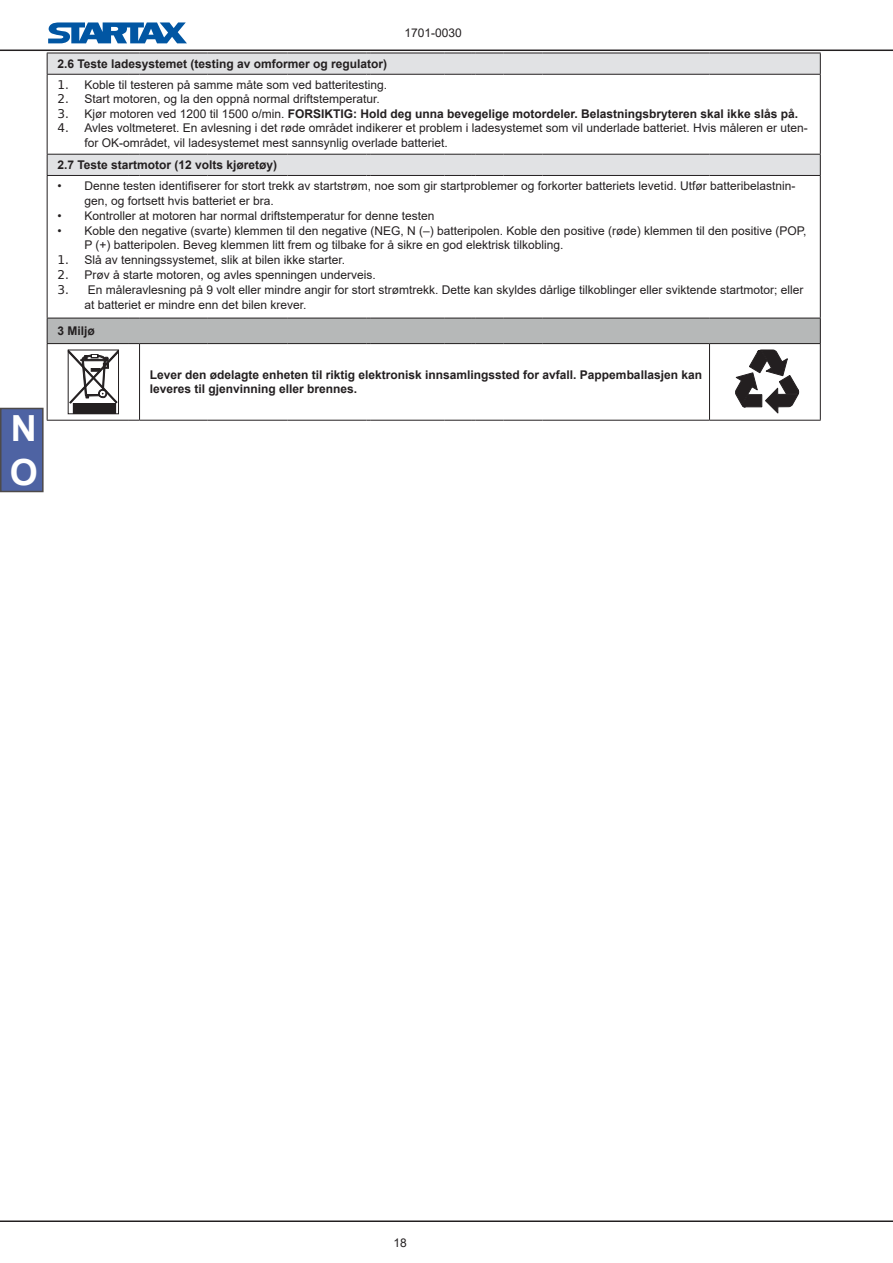
<style>
.page{position:relative;width:893px;height:1263px;background:#fff}
.page>*{position:absolute;margin:0;border:0;box-sizing:border-box;transform-origin:0 0}
.t1{font:700 36px/43.2px "Arial";color:#fff}
.t2{font:12px/14.4px "Arial";color:#231f20}
.t3{font:700 12px/14.4px "Arial";color:#231f20}
.s1{font-family:"DejaVu Sans"}
.s2{font-family:"DejaVu Sans";font-weight:400}
.s3{font-weight:400}
</style>
<div class="page">
<hr style="left:0;top:50px;width:893px;height:1px;background:#231f20">
<hr style="left:0;top:1220px;width:893px;height:2px;background:#231f20">
<div style="left:1px;top:408px;width:42px;height:83px;background:#4e63a3"></div>
<div style="left:0;top:408px;width:44px;height:84px;border:2px solid #231f20"></div>
<div style="left:48px;top:54px;width:772px;height:20px;background:#e1e2e4"></div>
<svg style="left:48px;top:75px;width:772px;height:345px"></svg>
<div style="left:47px;top:318px;width:773px;height:26px;background:#b6b8b8"></div>
<svg style="left:820px;top:54px;width:1px;height:20px"></svg>
<hr style="left:820px;top:75px;width:1px;height:79px;background:#231f20">
<svg style="left:820px;top:155px;width:1px;height:20px"></svg>
<hr style="left:820px;top:176px;width:1px;height:142px;background:#231f20">
<svg style="left:820px;top:319px;width:1px;height:24px"></svg>
<hr style="left:47px;top:53px;width:82px;height:1px;background:#231f20">
<svg style="left:47px;top:53px;width:1px;height:21px"></svg>
<hr style="left:140px;top:53px;width:68px;height:1px;background:#231f20">
<hr style="left:208px;top:53px;width:79px;height:1px;background:#231f20">
<hr style="left:287px;top:53px;width:80px;height:1px;background:#231f20">
<hr style="left:371px;top:53px;width:73px;height:1px;background:#231f20">
<svg style="left:444px;top:53px;width:59px;height:1px"></svg>
<hr style="left:503px;top:53px;width:39px;height:1px;background:#231f20">
<hr style="left:542px;top:53px;width:167px;height:1px;background:#231f20">
<hr style="left:709px;top:53px;width:112px;height:1px;background:#231f20">
<hr style="left:47px;top:74px;width:82px;height:1px;background:#231f20">
<hr style="left:47px;top:75px;width:1px;height:79px;background:#231f20">
<hr style="left:140px;top:74px;width:68px;height:1px;background:#231f20">
<hr style="left:208px;top:74px;width:79px;height:1px;background:#231f20">
<hr style="left:287px;top:74px;width:80px;height:1px;background:#231f20">
<hr style="left:371px;top:74px;width:73px;height:1px;background:#231f20">
<svg style="left:444px;top:74px;width:59px;height:1px"></svg>
<hr style="left:503px;top:74px;width:39px;height:1px;background:#231f20">
<hr style="left:542px;top:74px;width:167px;height:1px;background:#231f20">
<hr style="left:709px;top:74px;width:112px;height:1px;background:#231f20">
<hr style="left:47px;top:154px;width:82px;height:1px;background:#231f20">
<svg style="left:47px;top:155px;width:1px;height:20px"></svg>
<hr style="left:140px;top:154px;width:68px;height:1px;background:#231f20">
<hr style="left:208px;top:154px;width:79px;height:1px;background:#231f20">
<hr style="left:287px;top:154px;width:80px;height:1px;background:#231f20">
<hr style="left:371px;top:154px;width:73px;height:1px;background:#231f20">
<svg style="left:444px;top:154px;width:59px;height:1px"></svg>
<hr style="left:503px;top:154px;width:39px;height:1px;background:#231f20">
<hr style="left:542px;top:154px;width:167px;height:1px;background:#231f20">
<hr style="left:709px;top:154px;width:112px;height:1px;background:#231f20">
<hr style="left:47px;top:175px;width:82px;height:1px;background:#231f20">
<hr style="left:47px;top:176px;width:1px;height:142px;background:#231f20">
<hr style="left:140px;top:175px;width:68px;height:1px;background:#231f20">
<hr style="left:208px;top:175px;width:79px;height:1px;background:#231f20">
<hr style="left:287px;top:175px;width:80px;height:1px;background:#231f20">
<hr style="left:371px;top:175px;width:73px;height:1px;background:#231f20">
<svg style="left:444px;top:175px;width:59px;height:1px"></svg>
<hr style="left:503px;top:175px;width:39px;height:1px;background:#231f20">
<hr style="left:542px;top:175px;width:167px;height:1px;background:#231f20">
<hr style="left:709px;top:175px;width:112px;height:1px;background:#231f20">
<hr style="left:47px;top:318px;width:82px;height:1px;background:#231f20">
<svg style="left:47px;top:318px;width:1px;height:25px"></svg>
<hr style="left:140px;top:318px;width:68px;height:1px;background:#231f20">
<hr style="left:208px;top:318px;width:79px;height:1px;background:#231f20">
<hr style="left:287px;top:318px;width:80px;height:1px;background:#231f20">
<hr style="left:371px;top:318px;width:73px;height:1px;background:#231f20">
<svg style="left:444px;top:318px;width:59px;height:1px"></svg>
<hr style="left:503px;top:318px;width:39px;height:1px;background:#231f20">
<hr style="left:542px;top:318px;width:167px;height:1px;background:#231f20">
<hr style="left:709px;top:318px;width:112px;height:1px;background:#231f20">
<hr style="left:47px;top:343px;width:82px;height:1px;background:#231f20">
<hr style="left:47px;top:344px;width:1px;height:76px;background:#231f20">
<hr style="left:140px;top:343px;width:68px;height:1px;background:#231f20">
<hr style="left:139px;top:344px;width:1px;height:76px;background:#231f20">
<hr style="left:208px;top:343px;width:79px;height:1px;background:#231f20">
<hr style="left:287px;top:343px;width:80px;height:1px;background:#231f20">
<hr style="left:371px;top:343px;width:73px;height:1px;background:#231f20">
<svg style="left:444px;top:343px;width:59px;height:1px"></svg>
<hr style="left:503px;top:343px;width:39px;height:1px;background:#231f20">
<hr style="left:542px;top:343px;width:167px;height:1px;background:#231f20">
<hr style="left:709px;top:343px;width:112px;height:1px;background:#231f20">
<hr style="left:709px;top:344px;width:1px;height:76px;background:#231f20">
<hr style="left:820px;top:344px;width:1px;height:76px;background:#231f20">
<hr style="left:47px;top:420px;width:82px;height:1px;background:#231f20">
<hr style="left:140px;top:420px;width:68px;height:1px;background:#231f20">
<hr style="left:208px;top:420px;width:79px;height:1px;background:#231f20">
<hr style="left:287px;top:420px;width:80px;height:1px;background:#231f20">
<hr style="left:371px;top:420px;width:73px;height:1px;background:#231f20">
<svg style="left:444px;top:420px;width:59px;height:1px"></svg>
<hr style="left:503px;top:420px;width:39px;height:1px;background:#231f20">
<hr style="left:542px;top:420px;width:167px;height:1px;background:#231f20">
<hr style="left:709px;top:420px;width:112px;height:1px;background:#231f20">
<svg style="left:734px;top:343px;width:65px;height:73px"></svg>
<div style="left:73px;top:403px;width:43px;height:11px;background:#231f20"></div>
<svg style="left:68px;top:349px;width:51px;height:54px"></svg>
<div style="left:68px;top:350px;width:51px;height:64px;border:1px solid #231f20"></div>
<svg style="left:48px;top:22px;width:139px;height:21px"></svg>
<h1 class="t1" style="left:10px;top:408px;width:30px">N<br>O</h1>
<p class="t2" style="left:404px;top:26px;width:59px">1701-0030</p>
<p class="t3" style="left:57px;top:57px;width:331px">2.6 Teste ladesystemet (testing av omformer og regulator)</p>
<p class="t2" style="left:57px;top:77px;width:331px"><span class="s1">1.</span> Koble til testeren på samme måte som ved batteritesting.</p>
<p class="t2" style="left:57px;top:92px;width:324px"><span class="s1">2.</span> Start motoren, og la den oppnå normal driftstemperatur.</p>
<p class="t3" style="left:57px;top:107px;width:742px"><span class="s2">3.</span> <span class="s3">Kjør motoren ved 1200 til 1500 o/min.</span> FORSIKTIG: Hold deg unna bevegelige motordeler. Belastningsbryteren skal ikke slås på.</p>
<p class="t2" style="left:84px;top:121px;width:725px;text-indent:-27px"><span class="s1">4.</span> Avles voltmeteret. En avlesning i det røde området indikerer et problem i ladesystemet som vil underlade batteriet. Hvis måleren er uten&shy;for OK-området, vil ladesystemet mest sannsynlig overlade batteriet.</p>
<p class="t3" style="left:57px;top:158px;width:221px">2.7 Teste startmotor (12 volts kjøretøy)</p>
<p class="t2" style="left:84px;top:178px;width:712px;line-height:15px;text-indent:-27px">• Denne testen identifiserer for stort trekk av startstrøm, noe som gir startproblemer og forkorter batteriets levetid. Utfør batteribelastnin&shy;gen, og fortsett hvis batteriet er bra.</p>
<p class="t2" style="left:57px;top:209px;width:379px">• Kontroller at motoren har normal driftstemperatur for denne testen</p>
<p class="t2" style="left:84px;top:223px;width:724px;text-indent:-27px">• Koble den negative (svarte) klemmen til den negative (NEG, N (–) batteripolen. Koble den positive (røde) klemmen til den positive (POP,<br>P (+) batteripolen. Beveg klemmen litt frem og tilbake for å sikre en god elektrisk tilkobling.</p>
<p class="t2" style="left:57px;top:252px;width:289px"><span class="s1">1.</span> Slå av tenningssystemet, slik at bilen ikke starter.</p>
<p class="t2" style="left:57px;top:267px;width:320px"><span class="s1">2.</span> Prøv å starte motoren, og avles spenningen underveis.</p>
<p class="t2" style="left:84px;top:282px;width:720px;line-height:15px;text-indent:-27px"><span class="s1">3.</span> En måleravlesning på 9 volt eller mindre angir for stort strømtrekk. Dette kan skyldes dårlige tilkoblinger eller sviktende startmotor; eller at batteriet er mindre enn det bilen krever.</p>
<p class="t3" style="left:57px;top:324px;width:39px">3 Miljø</p>
<p class="t3" style="left:150px;top:368px;width:554px">Lever den ødelagte enheten til riktig elektronisk innsamlingssted for avfall. Pappemballasjen kan leveres til gjenvinning eller brennes.</p>
<p class="t2" style="left:393px;top:1235px;width:15px">18</p>
</div>
